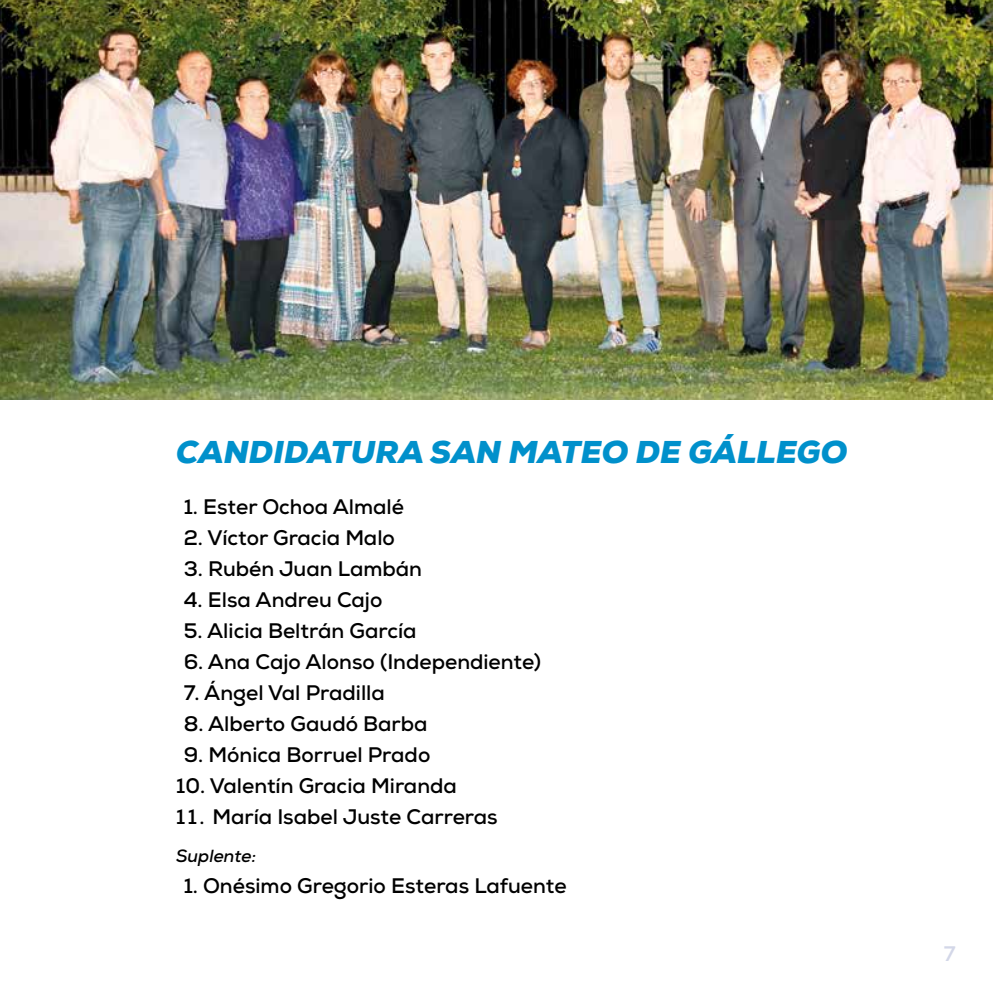
<style>
.page{position:relative;width:993px;height:993px;background:#fff}
.page>*{position:absolute;margin:0;border:0;box-sizing:border-box;transform-origin:0 0}
.t1{font:italic 900 31.5px "Nexa";color:#0090cb}
.t2{font:700 21px "Nexa";color:#000}
.t3{font:700 21px "Nexa";color:#d3d7e8}
.t4{font:italic 700 17.5px "Nexa";color:#000}
</style>
<div class="page">
<img style="left:0;top:0;width:992px;height:399px">
<h1 class="t1" style="left:176px;top:432px;width:672px">CANDIDATURA SAN MATEO DE GÁLLEGO</h1>
<p class="t2" style="left:184px;top:493px;width:222px">1. Ester Ochoa Almalé</p>
<p class="t2" style="left:184px;top:524px;width:213px">2. Víctor Gracia Malo</p>
<p class="t2" style="left:184px;top:555px;width:240px">3. Rubén Juan Lambán</p>
<p class="t2" style="left:184px;top:586px;width:200px">4. Elsa Andreu Cajo</p>
<p class="t2" style="left:184px;top:617px;width:234px">5. Alicia Beltrán García</p>
<p class="t2" style="left:184px;top:648px;width:359px">6. Ana Cajo Alonso (Independiente)</p>
<p class="t2" style="left:184px;top:679px;width:203px">7. Ángel Val Pradilla</p>
<p class="t2" style="left:184px;top:709px;width:245px">8. Alberto Gaudó Barba</p>
<p class="t2" style="left:184px;top:740px;width:248px">9. Mónica Borruel Prado</p>
<p class="t2" style="left:176px;top:771px;width:282px">10. Valentín Gracia Miranda</p>
<p class="t2" style="left:176px;top:802px;width:323px">11. María Isabel Juste Carreras</p>
<p class="t4" style="left:176px;top:844px;width:81px">Suplente:</p>
<p class="t2" style="left:184px;top:871px;width:384px">1. Onésimo Gregorio Esteras Lafuente</p>
<p class="t3" style="left:943px;top:939px;width:13px">7</p>
</div>
